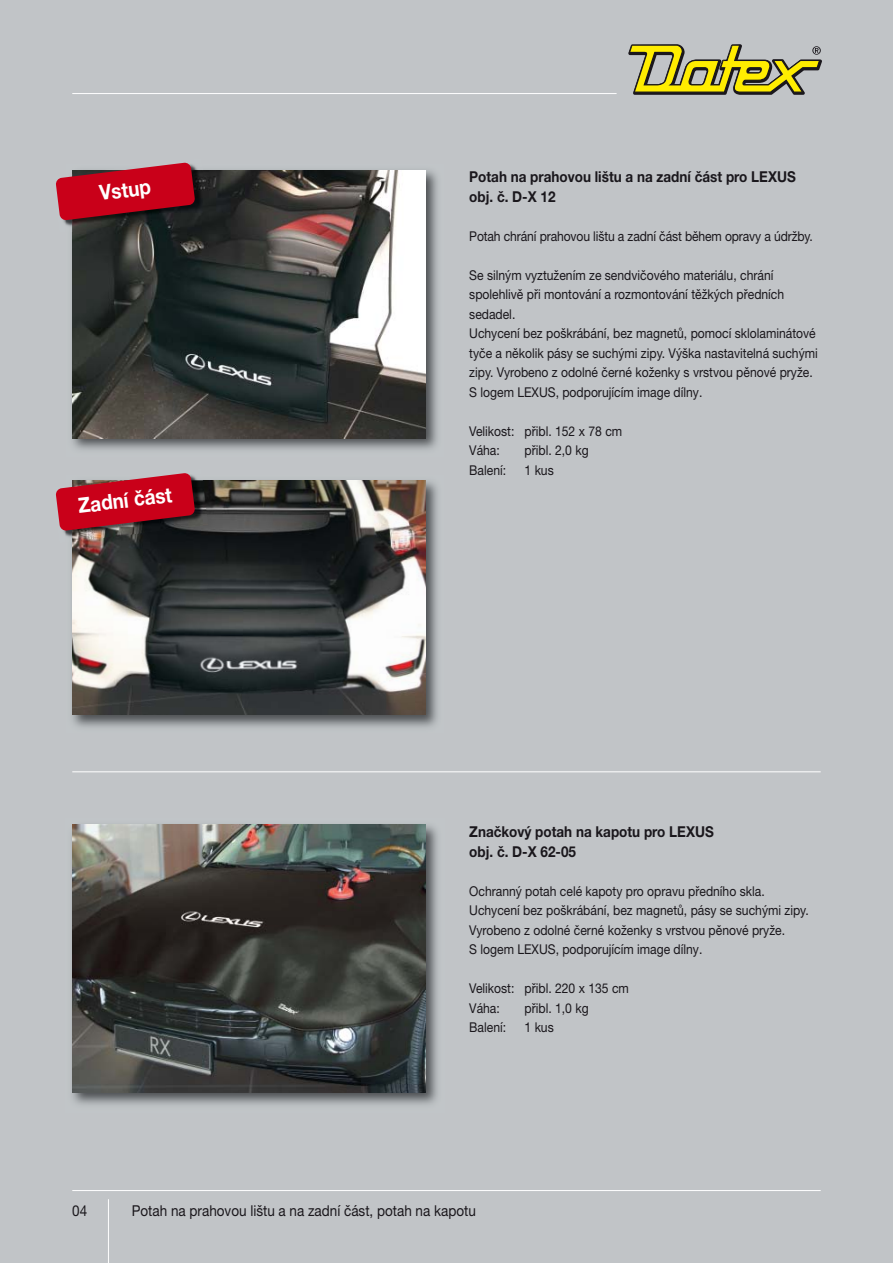
<style>
.page{position:relative;width:893px;height:1263px;background:#c1c4c7}
.page>*{position:absolute;margin:0;border:0;box-sizing:border-box;transform-origin:0 0}
.t1{font:700 21px "Helvetica Neue East A";color:#fff;scale:.9 1}
.t2{font:700 15px/19.5px "Helvetica Neue East A";color:#1a171c;scale:.9 1}
.t3{font:15px "Helvetica Neue East A";color:#1a171c;scale:.9 1}
.t4{font:13.5px/19.5px "Helvetica Neue East A";color:#1a171c;scale:.9 1}
</style>
<div class="page">
<hr style="left:72px;top:771px;width:749px;height:1px;background:#fff">
<hr style="left:72px;top:93px;width:545px;height:1px;background:#fff">
<svg style="left:628px;top:44px;width:194px;height:51px"></svg>
<hr style="left:72px;top:1190px;width:749px;height:1px;background:#fff">
<hr style="left:108px;top:1199px;width:1px;height:64px;background:#fff">
<img style="left:72px;top:170px;width:366px;height:280px">
<img style="left:72px;top:170px;width:353px;height:268px">
<img style="left:72px;top:480px;width:366px;height:248px">
<img style="left:72px;top:480px;width:353px;height:234px">
<img style="left:72px;top:824px;width:366px;height:281px">
<img style="left:72px;top:825px;width:353px;height:268px">
<img style="left:63px;top:531px;width:9px;height:7px">
<img style="left:72px;top:480px;width:136px;height:62px">
<svg style="left:56px;top:473px;width:139px;height:58px;background:#af2032"></svg>
<img style="left:63px;top:220px;width:9px;height:7px">
<img style="left:72px;top:170px;width:136px;height:61px">
<svg style="left:56px;top:162px;width:139px;height:58px;background:#ac1e30"></svg>
<h1 class="t1" style="left:99px;top:185px;width:59px;rotate:-7deg">Vstup</h1>
<h1 class="t1" style="left:77px;top:498px;width:106px;rotate:-7deg">Zadní část</h1>
<p class="t2" style="left:469px;top:169px;width:364px">Potah na prahovou lištu a na zadní část pro LEXUS obj. č. D-X 12</p>
<p class="t4" style="left:469px;top:228px;width:383px">Potah chrání prahovou lištu a zadní část během opravy a údržby.</p>
<p class="t4" style="left:469px;top:267px;width:389px">Se silným vyztužením ze sendvičového materiálu, chrání spolehlivě při montování a rozmontování těžkých předních sedadel.<br>Uchycení bez poškrábání, bez magnetů, pomocí sklolaminátové tyče a několik pásy se suchými zipy. Výška nastavitelná suchými zipy. Vyrobeno z odolné černé koženky s vrstvou pěnové pryže.<br>S logem LEXUS, podporujícím image dílny.</p>
<p class="t4" style="left:469px;top:423px;width:171px">Velikost: přibl. 152 x 78 cm<br>Váha:</p>
<p class="t4" style="left:524px;top:442px;width:73px">přibl. 2,0 kg</p>
<p class="t4" style="left:469px;top:462px;width:42px">Balení:</p>
<p class="t4" style="left:525px;top:462px;width:34px">1 kus</p>
<p class="t2" style="left:469px;top:824px;width:273px">Značkový potah na kapotu pro LEXUS obj. č. D-X 62-05</p>
<p class="t4" style="left:469px;top:882px;width:379px">Ochranný potah celé kapoty pro opravu předního skla.<br>Uchycení bez poškrábání, bez magnetů, pásy se suchými zipy.<br>Vyrobeno z odolné černé koženky s vrstvou pěnové pryže.<br>S logem LEXUS, podporujícím image dílny.</p>
<p class="t4" style="left:469px;top:980px;width:179px">Velikost: přibl. 220 x 135 cm<br>Váha:</p>
<p class="t4" style="left:524px;top:999px;width:73px">přibl. 1,0 kg</p>
<p class="t4" style="left:469px;top:1019px;width:42px">Balení:</p>
<p class="t4" style="left:525px;top:1019px;width:34px">1 kus</p>
<p class="t3" style="left:72px;top:1205px;width:18px">04</p>
<p class="t3" style="left:132px;top:1205px;width:384px">Potah na prahovou lištu a na zadní část, potah na kapotu</p>
</div>
